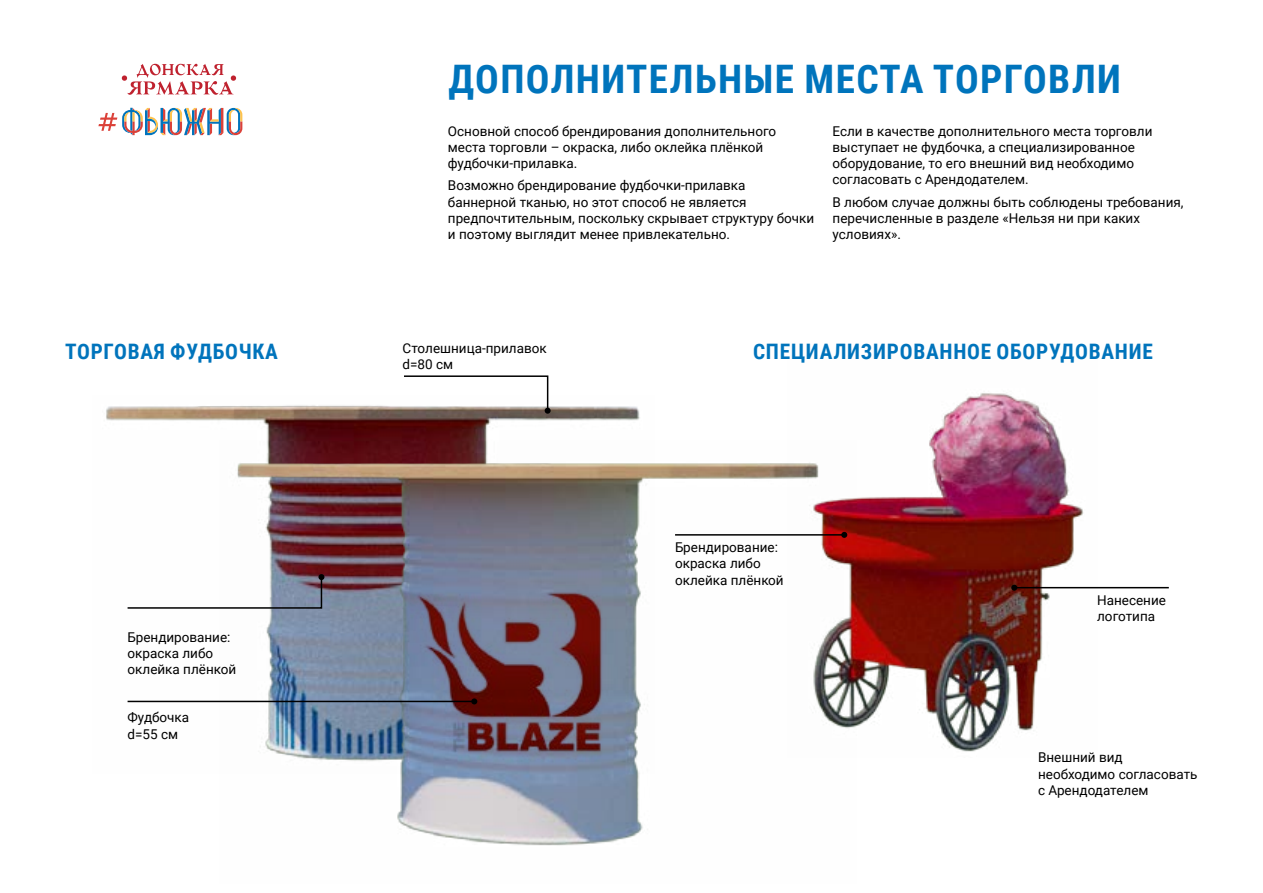
<style>
.page{position:relative;width:1263px;height:893px;background:#fff}
.page>*{position:absolute;margin:0;border:0;box-sizing:border-box;transform-origin:0 0}
.t1{font:700 39.3px "Roboto Condensed";letter-spacing:.035em;color:#0074bc}
.t2{font:700 21.3px "Roboto Condensed";letter-spacing:.035em;color:#0074bc}
.t3{font:13.5px/16.2px "Roboto";color:#000}
</style>
<div class="page">
<img style="left:106px;top:405px;width:534px;height:298px">
<img style="left:856px;top:393px;width:241px;height:359px">
<img style="left:220px;top:440px;width:636px;height:406px">
<svg style="left:122px;top:64px;width:114px;height:31px"></svg>
<svg style="left:98px;top:108px;width:144px;height:27px"></svg>
<svg style="left:402px;top:375px;width:149px;height:39px"></svg>
<svg style="left:126px;top:574px;width:198px;height:35px"></svg>
<hr style="left:675px;top:534px;width:169px;height:2px;background:#000">
<svg style="left:841px;top:532px;width:6px;height:6px"></svg>
<hr style="left:128px;top:701px;width:346px;height:1px;background:#000">
<hr style="left:1014px;top:587px;width:155px;height:1px;background:#000">
<svg style="left:1011px;top:585px;width:6px;height:6px"></svg>
<img style="left:410px;top:570px;width:208px;height:208px">
<h1 class="t1" style="left:449px;top:52px;width:674px">ДОПОЛНИТЕЛЬНЫЕ МЕСТА ТОРГОВЛИ</h1>
<p class="t3" style="left:448px;top:122px;width:330px">Основной способ брендирования дополнительного места торговли – окраска, либо оклейка плёнкой фудбочки-прилавка.</p>
<p class="t3" style="left:448px;top:177px;width:368px">Возможно брендирование фудбочки-прилавка баннерной тканью, но этот способ не является предпочтительным, поскольку скрывает структуру бочки и поэтому выглядит менее привлекательно.</p>
<p class="t3" style="left:832px;top:122px;width:321px">Если в качестве дополнительного места торговли выступает не фудбочка, а специализированное оборудование, то его внешний вид необходимо согласовать с Арендодателем.</p>
<p class="t3" style="left:832px;top:193px;width:353px">В любом случае должны быть соблюдены требования, перечисленные в разделе «Нельзя ни при каких условиях».</p>
<h2 class="t2" style="left:65px;top:336px;width:214px">ТОРГОВАЯ ФУДБОЧКА</h2>
<h2 class="t2" style="left:753px;top:336px;width:401px">СПЕЦИАЛИЗИРОВАННОЕ ОБОРУДОВАНИЕ</h2>
<p class="t3" style="left:403px;top:339px;width:146px">Столешница-прилавок d=80 см</p>
<p class="t3" style="left:128px;top:628px;width:110px">Брендирование: окраска либо оклейка плёнкой</p>
<p class="t3" style="left:128px;top:709px;width:63px">Фудбочка d=55 см</p>
<p class="t3" style="left:675px;top:539px;width:110px">Брендирование: окраска либо оклейка плёнкой</p>
<p class="t3" style="left:1097px;top:592px;width:70px">Нанесение логотипа</p>
<p class="t3" style="left:1038px;top:749px;width:161px">Внешний вид необходимо согласовать с Арендодателем</p>
</div>
